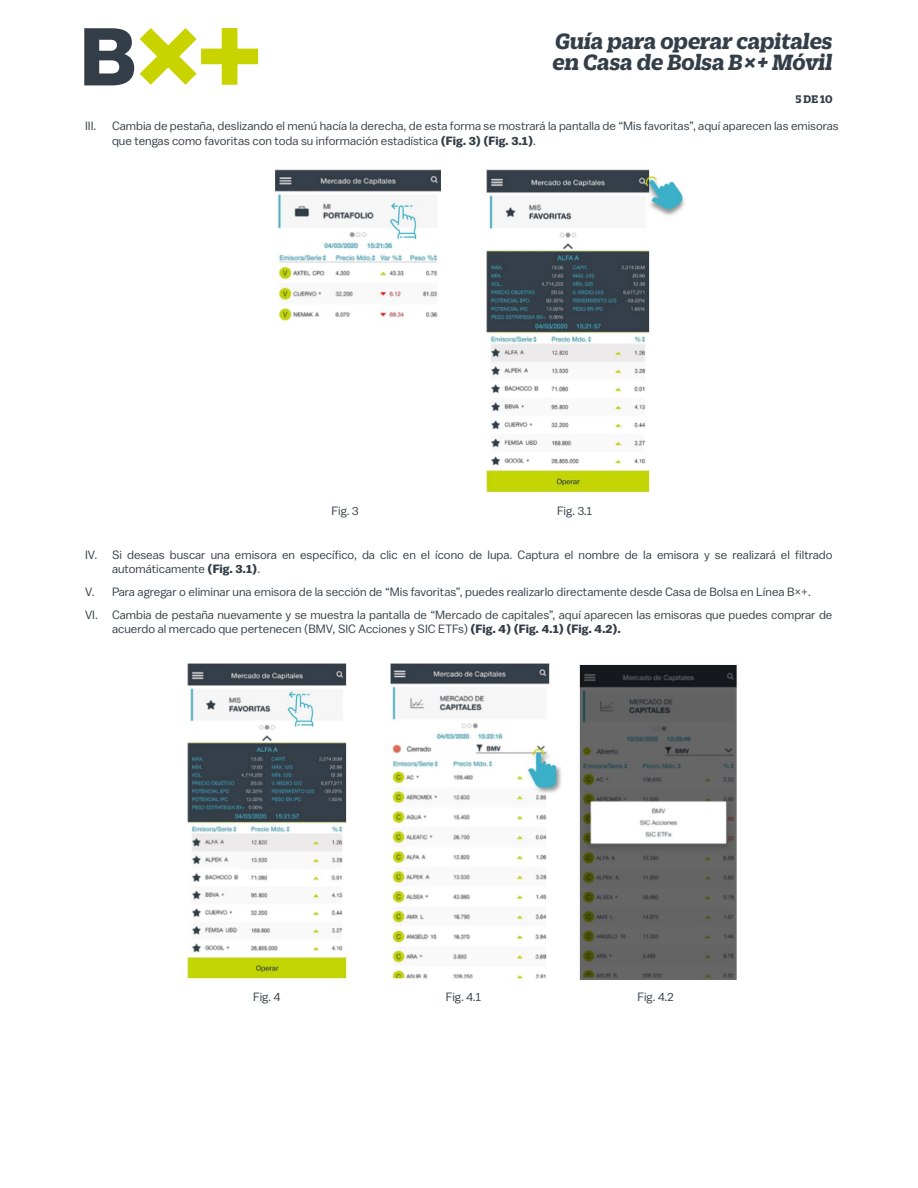
<style>
.page{position:relative;width:918px;height:1188px;background:#fff}
.page>*{position:absolute;margin:0;border:0;box-sizing:border-box;transform-origin:0 0}
.t1{font:italic 700 24px/21px "Duplicate Slab";color:#343e48}
.t2{font:12px/14.4px "Balto";color:#343e48}
.t3{font:700 12px "Duplicate Slab";color:#343e48}
.s1{font-weight:700}
</style>
<div class="page">
<svg style="left:84px;top:28px;width:50px;height:57px"></svg>
<svg style="left:140px;top:28px;width:118px;height:57px"></svg>
<img style="left:275px;top:169px;width:410px;height:324px">
<img style="left:186px;top:663px;width:551px;height:318px">
<h1 class="t1" style="left:552px;top:28px;width:282px">Guía para operar capitales en Casa de Bolsa B×+ Móvil</h1>
<p class="t3" style="left:795px;top:91px;width:39px">5 DE 10</p>
<p class="t2" style="left:85px;top:119px;width:13px">III.</p>
<p class="t2" style="left:112px;top:119px;width:728px">Cambia de pestaña, deslizando el menú hacía la derecha, de esta forma se mostrará la pantalla de “Mis favoritas”, aquí aparecen las emisoras que tengas como favoritas con toda su información estadística <span class="s1">(Fig. 3) (Fig. 3.1)</span>.</p>
<p class="t2" style="left:331px;top:503px;width:29px">Fig. 3</p>
<p class="t2" style="left:557px;top:503px;width:37px">Fig. 3.1</p>
<p class="t2" style="left:112px;top:547px;width:722px;text-indent:-27px">IV. Si deseas buscar una emisora en específico, da clic en el ícono de lupa. Captura el nombre de la emisora y se realizará el filtrado automáticamente <span class="s1">(Fig. 3.1)</span>.</p>
<p class="t2" style="left:85px;top:580px;width:749px;line-height:23px">V. Para agregar o eliminar una emisora de la sección de “Mis favoritas”, puedes realizarlo directamente desde Casa de Bolsa en Línea B×+.<br>VI. Cambia de pestaña nuevamente y se muestra la pantalla de “Mercado de capitales”, aquí aparecen las emisoras que puedes comprar de</p>
<p class="t2" style="left:112px;top:622px;width:511px">acuerdo al mercado que pertenecen (BMV, SIC Acciones y SIC ETFs) <span class="s1">(Fig. 4) (Fig. 4.1) (Fig. 4.2).</span></p>
<p class="t2" style="left:253px;top:989px;width:29px">Fig. 4</p>
<p class="t2" style="left:446px;top:989px;width:37px">Fig. 4.1</p>
<p class="t2" style="left:637px;top:989px;width:38px">Fig. 4.2</p>
</div>
